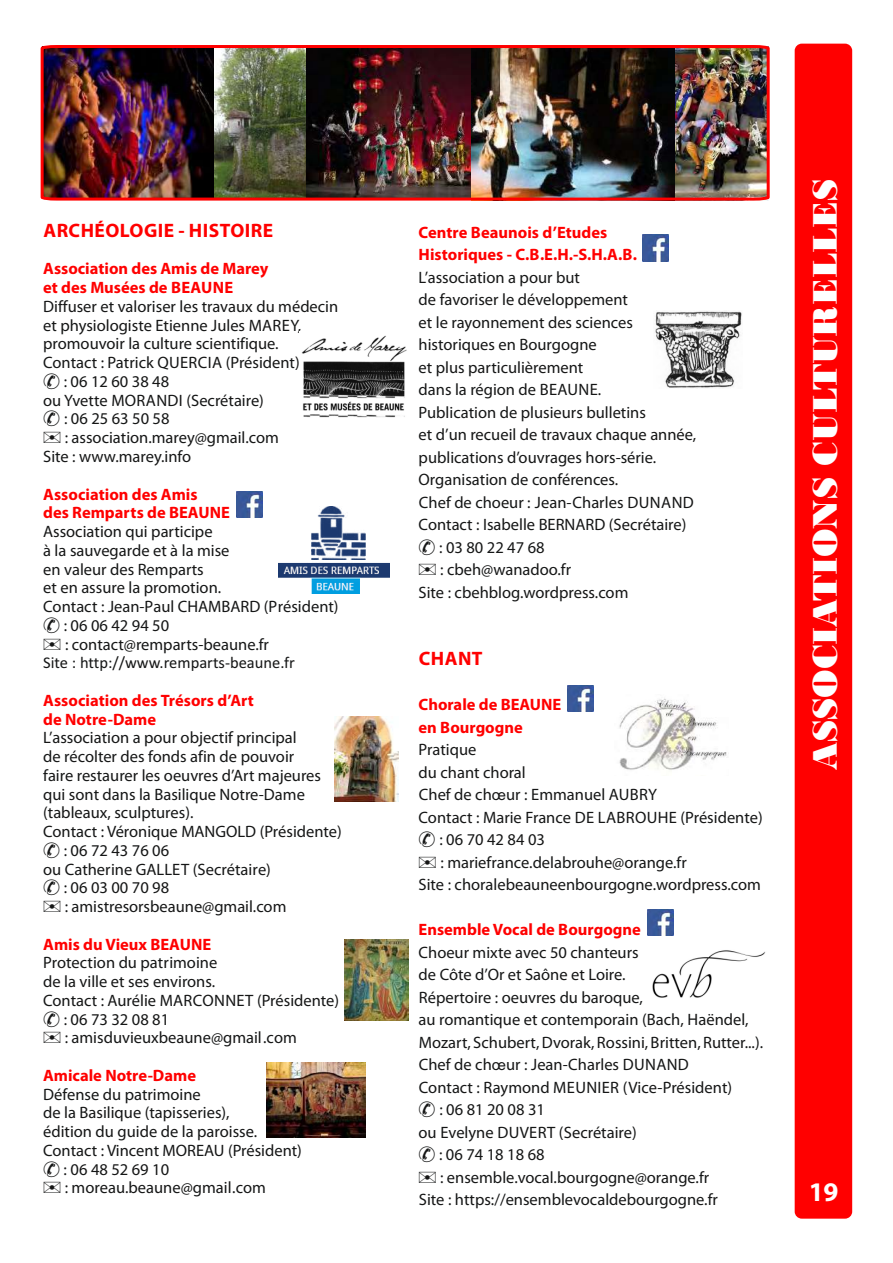
<style>
.page{position:relative;width:893px;height:1263px;background:#fff}
.page>*{position:absolute;margin:0;border:0;box-sizing:border-box;transform-origin:0 0}
.t1{font:36px "Bodoni MT Black";color:#fff}
.t2{font:700 27px "Myriad Pro";color:#fff}
.t3{font:700 19.5px "Myriad Pro";letter-spacing:.025em;color:#f00}
.t4{font:16.5px "Myriad Pro";color:#151616}
.t5{font:700 16.5px/18.8px "Myriad Pro";color:#f00}
.t6{font:16.5px "Calibri";color:#151616}
.s1{font-family:"Arial";font-size:15px}
</style>
<div class="page">
<img style="left:40px;top:45px;width:730px;height:156px">
<div style="left:795px;top:44px;width:57px;height:1174px;background:#f00;border-radius:7px"></div>
<img style="left:301px;top:335px;width:106px;height:83px">
<img style="left:279px;top:507px;width:111px;height:86px">
<img style="left:335px;top:717px;width:63px;height:85px">
<img style="left:266px;top:1063px;width:100px;height:74px">
<img style="left:344px;top:939px;width:65px;height:81px">
<img style="left:619px;top:698px;width:108px;height:72px">
<img style="left:652px;top:950px;width:114px;height:48px">
<img style="left:236px;top:492px;width:27px;height:26px">
<img style="left:655px;top:311px;width:87px;height:77px">
<img style="left:643px;top:235px;width:26px;height:26px">
<img style="left:568px;top:685px;width:26px;height:26px">
<img style="left:647px;top:909px;width:26px;height:27px">
<p class="t3" style="left:43px;top:222px;width:231px">ARCHÉOLOGIE - HISTOIRE</p>
<p class="t5" style="left:43px;top:261px;width:227px">Association des Amis de Marey et des Musées de BEAUNE</p>
<p class="t4" style="left:43px;top:300px;width:297px">Diffuser et valoriser les travaux du médecin</p>
<p class="t4" style="left:43px;top:318px;width:260px">et physiologiste Etienne Jules MAREY,</p>
<p class="t4" style="left:43px;top:337px;width:237px">promouvoir la culture scientifique.</p>
<p class="t4" style="left:43px;top:356px;width:258px">Contact : Patrick QUERCIA (Président)</p>
<p class="t4" style="left:64px;top:375px;width:107px">: 06 12 60 38 48</p>
<p class="t4" style="left:43px;top:393px;width:222px">ou Yvette MORANDI (Secrétaire)</p>
<p class="t4" style="left:64px;top:412px;width:107px">: 06 25 63 50 58</p>
<p class="t4" style="left:65px;top:431px;width:216px">: association.marey@gmail.com</p>
<p class="t4" style="left:43px;top:450px;width:150px">Site : www.marey.info</p>
<p class="t5" style="left:43px;top:486px;width:188px">Association des Amis<br>des Remparts de BEAUNE</p>
<p class="t4" style="left:43px;top:525px;width:171px">Association qui participe</p>
<p class="t4" style="left:43px;top:543px;width:188px">à la sauvegarde et à la mise</p>
<p class="t4" style="left:43px;top:562px;width:162px">en valeur des Remparts</p>
<p class="t4" style="left:43px;top:581px;width:180px">et en assure la promotion.</p>
<p class="t4" style="left:43px;top:600px;width:297px">Contact : Jean-Paul CHAMBARD (Président)</p>
<p class="t4" style="left:64px;top:618px;width:107px">: 06 06 42 94 50</p>
<p class="t4" style="left:65px;top:637px;width:206px">: contact@remparts-beaune.fr</p>
<p class="t6" style="left:43px;top:656px;width:253px">Site : http://www.remparts-beaune.fr</p>
<p class="t5" style="left:43px;top:692px;width:212px">Association des Trésors d’Art de Notre-Dame</p>
<p class="t4" style="left:43px;top:731px;width:255px">L’association a pour objectif principal</p>
<p class="t4" style="left:43px;top:750px;width:253px">de récolter des fonds afin de pouvoir</p>
<p class="t4" style="left:43px;top:768px;width:279px">faire restaurer les oeuvres d’Art majeures</p>
<p class="t4" style="left:43px;top:787px;width:263px">qui sont dans la Basilique Notre-Dame</p>
<p class="t4" style="left:43px;top:806px;width:152px">(tableaux, sculptures).</p>
<p class="t4" style="left:43px;top:825px;width:300px">Contact : Véronique MANGOLD (Présidente)</p>
<p class="t4" style="left:64px;top:843px;width:107px">: 06 72 43 76 06</p>
<p class="t4" style="left:43px;top:862px;width:229px">ou Catherine GALLET (Secrétaire)</p>
<p class="t4" style="left:64px;top:881px;width:107px">: 06 03 00 70 98</p>
<p class="t4" style="left:65px;top:900px;width:223px">: amistresorsbeaune@gmail.com</p>
<p class="t5" style="left:43px;top:936px;width:170px">Amis du Vieux BEAUNE</p>
<p class="t4" style="left:43px;top:956px;width:176px">Protection du patrimoine</p>
<p class="t4" style="left:43px;top:975px;width:174px">de la ville et ses environs.</p>
<p class="t4" style="left:43px;top:993px;width:297px">Contact : Aurélie MARCONNET (Présidente)</p>
<p class="t4" style="left:64px;top:1012px;width:107px">: 06 73 32 08 81</p>
<p class="t4" style="left:65px;top:1031px;width:234px">: amisduvieuxbeaune@gmail.com</p>
<p class="t5" style="left:43px;top:1067px;width:154px">Amicale Notre-Dame</p>
<p class="t4" style="left:43px;top:1087px;width:159px">Défense du patrimoine</p>
<p class="t4" style="left:43px;top:1106px;width:188px">de la Basilique (tapisseries),</p>
<p class="t4" style="left:43px;top:1125px;width:216px">édition du guide de la paroisse.</p>
<p class="t4" style="left:43px;top:1143px;width:260px">Contact : Vincent MOREAU (Président)</p>
<p class="t4" style="left:64px;top:1162px;width:107px">: 06 48 52 69 10</p>
<p class="t4" style="left:65px;top:1181px;width:203px">: moreau.beaune@gmail.com</p>
<p class="t5" style="left:419px;top:222px;width:220px;line-height:22.5px">Centre Beaunois d’Etudes<br>Historiques - C.B.E.H.-S.H.A.B.</p>
<p class="t4" style="left:419px;top:270px;width:163px">L’association a pour but</p>
<p class="t4" style="left:419px;top:293px;width:211px">de favoriser le développement</p>
<p class="t4" style="left:419px;top:315px;width:216px">et le rayonnement des sciences</p>
<p class="t4" style="left:419px;top:338px;width:180px">historiques en Bourgogne</p>
<p class="t4" style="left:419px;top:360px;width:166px">et plus particulièrement</p>
<p class="t4" style="left:419px;top:383px;width:184px">dans la région de BEAUNE.</p>
<p class="t4" style="left:419px;top:405px;width:229px">Publication de plusieurs bulletins</p>
<p class="t4" style="left:419px;top:428px;width:279px">et d’un recueil de travaux chaque année,</p>
<p class="t4" style="left:419px;top:450px;width:239px">publications d’ouvrages hors-série.</p>
<p class="t4" style="left:419px;top:473px;width:201px">Organisation de conférences.</p>
<p class="t4" style="left:419px;top:495px;width:277px">Chef de choeur : Jean-Charles DUNAND</p>
<p class="t4" style="left:419px;top:518px;width:269px">Contact : Isabelle BERNARD (Secrétaire)</p>
<p class="t4" style="left:439px;top:540px;width:107px">: 03 80 22 47 68</p>
<p class="t4" style="left:440px;top:563px;width:133px">: cbeh@wanadoo.fr</p>
<p class="t4" style="left:419px;top:585px;width:211px">Site : cbehblog.wordpress.com</p>
<p class="t3" style="left:419px;top:651px;width:65px">CHANT</p>
<p class="t5" style="left:419px;top:695px;width:144px;line-height:22.5px">Chorale de BEAUNE en Bourgogne</p>
<p class="t4" style="left:419px;top:743px;width:59px">Pratique</p>
<p class="t4" style="left:419px;top:765px;width:109px">du chant choral</p>
<p class="t4" style="left:419px;top:788px;width:240px">Chef de ch<span class="s1">œ</span>ur : Emmanuel AUBRY</p>
<p class="t4" style="left:419px;top:810px;width:346px">Contact : Marie France DE LABROUHE (Présidente)</p>
<p class="t4" style="left:439px;top:833px;width:107px">: 06 70 42 84 03</p>
<p class="t4" style="left:440px;top:855px;width:248px">: mariefrance.delabrouhe@orange.fr</p>
<p class="t4" style="left:419px;top:878px;width:344px">Site : choralebeauneenbourgogne.wordpress.com</p>
<p class="t5" style="left:419px;top:922px;width:224px">Ensemble Vocal de Bourgogne</p>
<p class="t4" style="left:419px;top:945px;width:222px">Choeur mixte avec 50 chanteurs</p>
<p class="t4" style="left:419px;top:968px;width:209px">de Côte d’Or et Saône et Loire.</p>
<p class="t4" style="left:419px;top:990px;width:226px">Répertoire : oeuvres du baroque,</p>
<p class="t4" style="left:419px;top:1013px;width:331px">au romantique et contemporain (Bach, Haëndel,</p>
<p class="t4" style="left:419px;top:1035px;width:346px">Mozart, Schubert, Dvorak, Rossini, Britten, Rutter...).</p>
<p class="t4" style="left:419px;top:1058px;width:272px">Chef de ch<span class="s1">œ</span>ur : Jean-Charles DUNAND</p>
<p class="t4" style="left:419px;top:1080px;width:315px">Contact : Raymond MEUNIER (Vice-Président)</p>
<p class="t4" style="left:439px;top:1103px;width:107px">: 06 81 20 08 31</p>
<p class="t4" style="left:419px;top:1125px;width:220px">ou Evelyne DUVERT (Secrétaire)</p>
<p class="t4" style="left:439px;top:1148px;width:107px">: 06 74 18 18 68</p>
<p class="t4" style="left:440px;top:1170px;width:271px">: ensemble.vocal.bourgogne@orange.fr</p>
<p class="t4" style="left:419px;top:1193px;width:301px">Site : https://ensemblevocaldebourgogne.fr</p>
<h1 class="t1" style="left:813px;top:770px;width:593px;rotate:-90deg">ASSOCIATIONS CULTURELLES</h1>
<h2 class="t2" style="left:809px;top:1181px;width:31px">19</h2>
</div>
